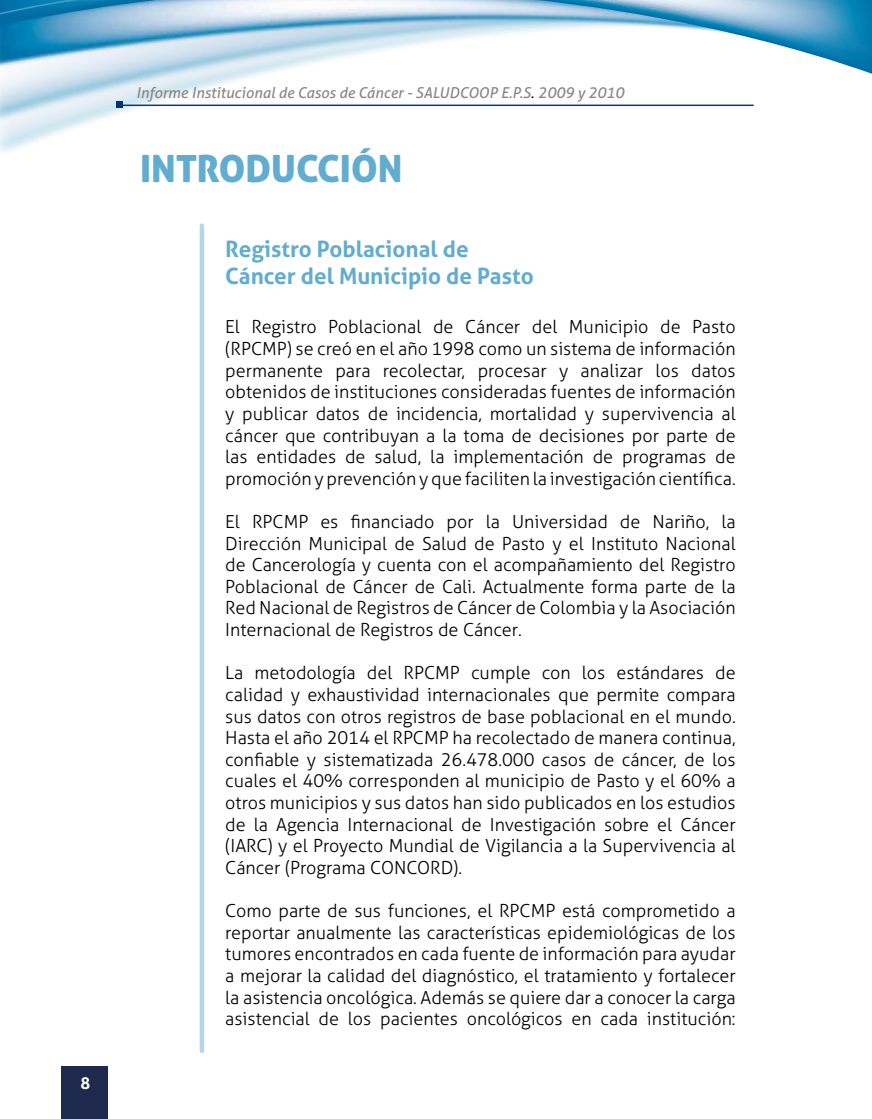
<style>
.page{position:relative;width:872px;height:1119px;background:#fff}
.page>*{position:absolute;margin:0;border:0;box-sizing:border-box;transform-origin:0 0}
.t1{font:37.5px "Aller Display";color:#62adcf}
.t2{font:700 22.5px/27.6px "Aller";color:#62adcf}
.t3{font:300 18px/21.6px "Aller";color:#000;text-align:justify}
.t4{font:700 16.5px "Aller";color:#fff}
.t5{font:italic 15px "Aller";color:#878787}
.s1{font-weight:300;font-style:normal;font-size:18px;color:#000}
</style>
<div class="page">
<img style="left:0;top:74px;width:754px;height:33px">
<svg style="left:0;top:15px;width:872px;height:59px"></svg>
<svg style="left:0;top:0;width:872px;height:15px;background:#9cc6de"></svg>
<hr style="left:121px;top:104px;width:632px;height:2px;background:#003d7c">
<div style="left:62px;top:1065px;width:46px;height:53px;background:#1e2a4d"></div>
<div style="left:116px;top:102px;width:7px;height:6px;background:#00366b"></div>
<hr style="left:200px;top:225px;width:4px;height:825px;background:#b5d6e9">
<p class="t4" style="left:80px;top:1072px;width:11px">8</p>
<p class="t5" style="left:136px;top:84px;width:489px">Informe Institucional de Casos de Cáncer - SALUDCOOP E.P.S<span class="s1">.</span> 2009 y 2010</p>
<h1 class="t1" style="left:140px;top:145px;width:264px">INTRODUCCIÓN</h1>
<p class="t2" style="left:225px;top:235px;width:310px">Registro Poblacional de<br>Cáncer del Municipio de Pasto</p>
<p class="t3" style="left:225px;top:316px;width:512px">El Registro Poblacional de Cáncer del Municipio de Pasto (RPCMP) se creó en el año 1998 como un sistema de información permanente para recolectar, procesar y analizar los datos obtenidos de instituciones consideradas fuentes de información y publicar datos de incidencia, mortalidad y supervivencia al cáncer que contribuyan a la toma de decisiones por parte de las entidades de salud, la implementación de programas de promoción y prevención y que faciliten la investigación científica.</p>
<p class="t3" style="left:225px;top:511px;width:512px">El RPCMP es financiado por la Universidad de Nariño, la Dirección Municipal de Salud de Pasto y el Instituto Nacional de Cancerología y cuenta con el acompañamiento del Registro Poblacional de Cáncer de Cali. Actualmente forma parte de la Red Nacional de Registros de Cáncer de Colombia y la Asociación Internacional de Registros de Cáncer.</p>
<p class="t3" style="left:225px;top:662px;width:512px">La metodología del RPCMP cumple con los estándares de calidad y exhaustividad internacionales que permite compara sus datos con otros registros de base poblacional en el mundo.<br>Hasta el año 2014 el RPCMP ha recolectado de manera continua, confiable y sistematizada 26.478.000 casos de cáncer, de los cuales el 40% corresponden al municipio de Pasto y el 60% a otros municipios y sus datos han sido publicados en los estudios de la Agencia Internacional de Investigación sobre el Cáncer (IARC) y el Proyecto Mundial de Vigilancia a la Supervivencia al Cáncer (Programa CONCORD).</p>
<p class="t3" style="left:225px;top:899px;width:512px">Como parte de sus funciones, el RPCMP está comprometido a reportar anualmente las características epidemiológicas de los tumores encontrados en cada fuente de información para ayudar a mejorar la calidad del diagnóstico, el tratamiento y fortalecer la asistencia oncológica. Además se quiere dar a conocer la carga asistencial de los pacientes oncológicos en cada institución:</p>
</div>
